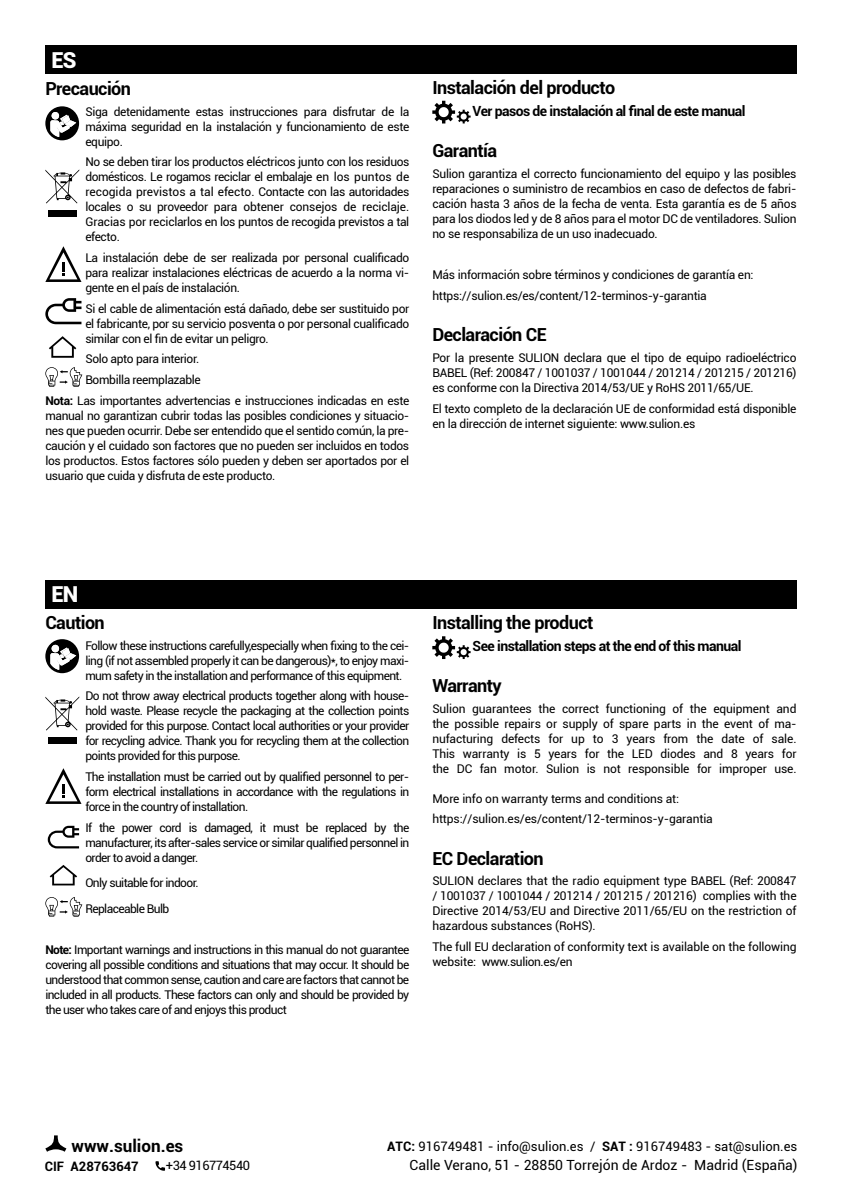
<style>
.page{position:relative;width:842px;height:1191px;background:#fff}
.page>*{position:absolute;margin:0;border:0;box-sizing:border-box;transform-origin:0 0}
.t1{font:900 22px "Roboto";color:#fff}
.t2{font:700 18px "Roboto";letter-spacing:-.03em;color:#000}
.t3{font:700 17px "Roboto";color:#000}
.t4{font:700 14px "Roboto";letter-spacing:-.04em;color:#000}
.t5{font:14px "Roboto";color:#000}
.t6{font:13px "Roboto";color:#000}
.t7{font:700 13px "Roboto";color:#000}
.t8{font:12.8px "Roboto";letter-spacing:-.04em;color:#000}
.t9{font:12px/15px "Roboto";letter-spacing:-.03em;color:#000;text-align:justify}
.t10{font:12px/20.6px "Roboto";letter-spacing:-.01em;color:#000}
.t11{font:12px "Roboto";letter-spacing:-.02em;color:#020203}
.t12{font:12px/25.6px "Roboto";letter-spacing:-.05em;color:#000}
.s1{font-weight:700}
.s2{color:#020203}
</style>
<div class="page">
<svg style="left:155px;top:1161px;width:10px;height:9px"></svg>
<svg style="left:45px;top:1135px;width:21px;height:16px"></svg>
<svg style="left:432px;top:101px;width:39px;height:22px"></svg>
<svg style="left:432px;top:636px;width:39px;height:23px"></svg>
<div style="left:45px;top:45px;width:752px;height:29px;background:#000"></div>
<div style="left:45px;top:580px;width:752px;height:28px;background:#000"></div>
<svg style="left:45px;top:639px;width:34px;height:34px"></svg>
<svg style="left:45px;top:696px;width:34px;height:34px"></svg>
<div style="left:48px;top:737px;width:28px;height:7px;background:#000"></div>
<svg style="left:48px;top:825px;width:31px;height:23px"></svg>
<svg style="left:50px;top:865px;width:27px;height:20px"></svg>
<svg style="left:45px;top:106px;width:34px;height:34px"></svg>
<svg style="left:45px;top:169px;width:34px;height:34px"></svg>
<div style="left:48px;top:210px;width:28px;height:7px;background:#000"></div>
<svg style="left:45px;top:298px;width:36px;height:26px"></svg>
<svg style="left:49px;top:336px;width:27px;height:22px"></svg>
<svg style="left:45px;top:246px;width:36px;height:36px"></svg>
<svg style="left:45px;top:768px;width:36px;height:36px"></svg>
<svg style="left:45px;top:367px;width:37px;height:20px"></svg>
<svg style="left:45px;top:897px;width:37px;height:19px"></svg>
<h1 class="t1" style="left:51px;top:44px;width:26px">ES</h1>
<h2 class="t2" style="left:45px;top:76px;width:87px">Precaución</h2>
<p class="t9" style="left:85px;top:103px;width:325px">Siga detenidamente estas instrucciones para disfrutar de la máxima seguridad en la instalación y funcionamiento de este equipo.</p>
<p class="t9" style="left:85px;top:154px;width:326px">No se deben tirar los productos eléctricos junto con los residuos domésticos. Le rogamos reciclar el embalaje en los puntos de recogida previstos a tal efecto. Contacte con las autoridades locales o su proveedor para obtener consejos de reciclaje.<br>Gracias por reciclarlos en los puntos de recogida previstos a tal efecto.</p>
<p class="t9" style="left:85px;top:250px;width:325px">La instalación debe de ser realizada por personal cualificado para realizar instalaciones eléctricas de acuerdo a la norma vi&shy;gente en el país de instalación.</p>
<p class="t9" style="left:85px;top:300px;width:325px">Si el cable de alimentación está dañado, debe ser sustituido por el fabricante, por su servicio posventa o por personal cualificado similar con el fin de evitar un peligro.</p>
<p class="t9" style="left:85px;top:351px;width:116px">Solo apto para interior.</p>
<p class="t9" style="left:85px;top:372px;width:117px">Bombilla reemplazable</p>
<p class="t9" style="left:45px;top:392px;width:365px"><span class="s1">Nota:</span> Las importantes advertencias e instrucciones indicadas en este</p>
<p class="t9" style="left:45px;top:407px;width:365px">manual no garantizan cubrir todas las posibles condiciones y situacio&shy;nes que pueden ocurrir. Debe ser entendido que el sentido común, la pre&shy;caución y el cuidado son factores que no pueden ser incluidos en todos los productos. Estos factores sólo pueden y deben ser aportados por el usuario que cuida y disfruta de este producto.</p>
<h2 class="t2" style="left:432px;top:75px;width:184px">Instalación del producto</h2>
<p class="t4" style="left:473px;top:101px;width:274px">Ver pasos de instalación al final de este manual</p>
<h2 class="t2" style="left:432px;top:138px;width:66px">Garantía</h2>
<p class="t9" style="left:432px;top:166px;width:366px">Sulion garantiza el correcto funcionamiento del equipo y las posibles reparaciones o suministro de recambios en caso de defectos de fabri&shy;cación hasta 3 años de la fecha de venta. Esta garantía es de 5 años para los diodos led y de 8 años para el motor DC de ventiladores. Sulion no se responsabiliza de un uso inadecuado.</p>
<p class="t9" style="left:432px;top:264px;width:323px;line-height:20.6px">Más información sobre términos y condiciones de garantía en: https://sulion.es/es/content/12-terminos-y-garantia</p>
<h2 class="t2" style="left:432px;top:322px;width:116px">Declaración CE</h2>
<p class="t9" style="left:432px;top:350px;width:366px">Por la presente SULION declara que el tipo de equipo radioeléctrico</p>
<p class="t11" style="left:432px;top:364px;width:366px">BABEL (Ref: 200847 / 1001037 / 1001044 / 201214 / 201215 / 201216)</p>
<p class="t9" style="left:432px;top:377px;width:366px;line-height:20.6px">es conforme con la Directiva 2014/53/UE y RoHS 2011/65/UE.<br>El texto completo de la declaración UE de conformidad está disponible</p>
<p class="t9" style="left:432px;top:415px;width:265px">en la dirección de internet siguiente: www.sulion.es</p>
<h1 class="t1" style="left:51px;top:578px;width:28px">EN</h1>
<h2 class="t2" style="left:45px;top:610px;width:61px">Caution</h2>
<p class="t9" style="left:85px;top:637px;width:325px">Follow these instructions carefully,especially when fixing to the cei&shy;ling (if not assembled properly it can be dangerous)*, to enjoy maxi&shy;mum safety in the installation and performance of this equipment.</p>
<p class="t9" style="left:85px;top:688px;width:325px">Do not throw away electrical products together along with house&shy;hold waste. Please recycle the packaging at the collection points provided for this purpose. Contact local authorities or your provider for recycling advice. Thank you for recycling them at the collection points provided for this purpose.</p>
<p class="t9" style="left:85px;top:768px;width:325px">The installation must be carried out by qualified personnel to per&shy;form electrical installations in accordance with the regulations in force in the country of installation.</p>
<p class="t9" style="left:85px;top:819px;width:325px">If the power cord is damaged, it must be replaced by the manufacturer, its after-sales service or similar qualified personnel in order to avoid a danger.</p>
<p class="t12" style="left:85px;top:869px;width:115px">Only suitable for indoor.<br>Replaceable Bulb</p>
<p class="t9" style="left:45px;top:942px;width:365px"><span class="s1">Note:</span> Important warnings and instructions in this manual do not guarantee covering all possible conditions and situations that may occur. It should be understood that common sense, caution and care are factors that cannot be included in all products. These factors can only and should be provided by the user who takes care of and enjoys this product</p>
<h2 class="t2" style="left:432px;top:610px;width:163px">Installing the product</h2>
<p class="t4" style="left:473px;top:635px;width:270px">See installation steps at the end of this manual</p>
<h2 class="t2" style="left:432px;top:673px;width:71px">Warranty</h2>
<p class="t9" style="left:432px;top:700px;width:366px">Sulion guarantees the correct functioning of the equipment and the possible repairs or supply of spare parts in the event of ma&shy;nufacturing defects for up to 3 years from the date of sale.<br>This warranty is 5 years for the LED diodes and 8 years for the DC fan motor. Sulion is not responsible for improper use.</p>
<p class="t10" style="left:432px;top:787px;width:282px">More info on warranty terms and conditions at: https://sulion.es/es/content/12-terminos-y-garantia</p>
<h2 class="t2" style="left:432px;top:845px;width:113px">EC Declaration</h2>
<p class="t9" style="left:432px;top:873px;width:366px">SULION declares that the radio equipment type <span class="s2">BABEL (Ref: 200847 / 1001037 / 1001044 / 201214 / 201215 / 201216)</span> complies with the Directive 2014/53/EU and Directive 2011/65/EU on the restriction of hazardous substances (RoHS).</p>
<p class="t10" style="left:432px;top:938px;width:366px;line-height:15px">The full EU declaration of conformity text is available on the following website: www.sulion.es/en</p>
<h3 class="t3" style="left:71px;top:1133px;width:113px">www.sulion.es</h3>
<p class="t6" style="left:387px;top:1137px;width:411px"><span class="s1">ATC:</span> 916749481 - info@sulion.es / <span class="s1">SAT :</span> 916749483 - sat@sulion.es</p>
<p class="t5" style="left:410px;top:1155px;width:390px">Calle Verano, 51 - 28850 Torrejón de Ardoz - Madrid (España)</p>
<p class="t7" style="left:45px;top:1156px;width:96px">CIF A28763647</p>
<p class="t8" style="left:166px;top:1156px;width:86px">+34 916774540</p>
</div>
